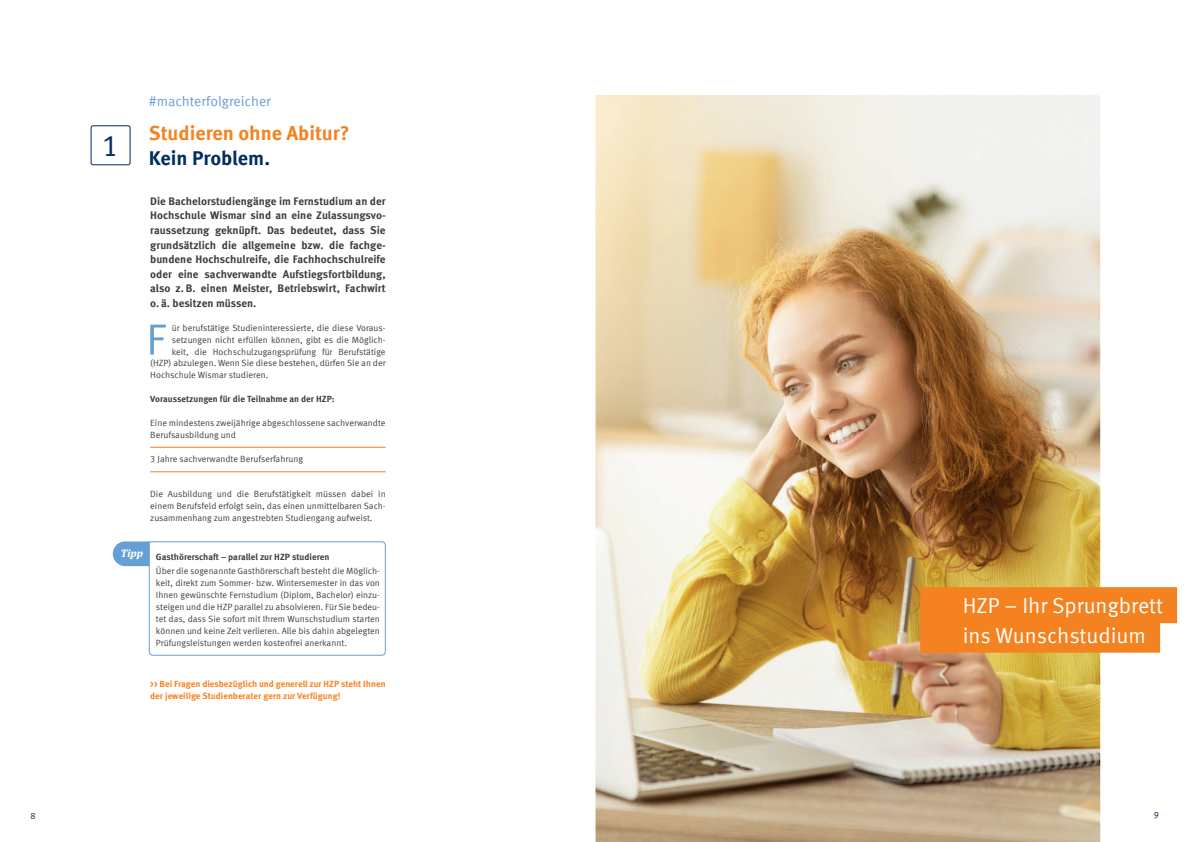
<style>
.page{position:relative;width:1191px;height:842px;background:#fff}
.page>*{position:absolute;margin:0;border:0;box-sizing:border-box;transform-origin:0 0}
.t1{font:30px "Meta Offc Pro Norm";color:#002e5e}
.t2{font:21.6px/29.5px "Meta Offc Pro Norm";color:#fff}
.t3{font:700 20px "Meta Offc Pro";color:#f58220}
.t4{font:700 20px "Meta Offc Pro";color:#002e5e}
.t5{font:14px "Meta Offc Pro Norm";color:#669fd5}
.t6{font:700 11px/14.6px "Meta Offc Pro";color:#3e3e3f;text-align:justify}
.t7{font:italic 700 10.7px "Meta Serif OT";color:#fff}
.t8{font:9px/11.9px "Meta Offc Pro Norm";color:#3e3e3f;text-align:justify}
.t9{font:700 9px/11.9px "Meta Offc Pro";color:#f58220}
.t10{font:700 9px "Meta Offc Pro";color:#3e3e3f}
.t11{font:9px "Meta Offc Pro Norm";color:#002e5e}
</style>
<div class="page">
<img style="left:595px;top:95px;width:505px;height:747px">
<hr style="left:150px;top:447px;width:236px;height:1px;background:#f58220">
<hr style="left:150px;top:471px;width:236px;height:1px;background:#f58220">
<div style="left:91px;top:125px;width:39px;height:40px;border:1px solid #002e5e;border-radius:2px"></div>
<svg style="left:150px;top:325px;width:16px;height:30px"></svg>
<svg style="left:113px;top:541px;width:273px;height:115px"></svg>
<div style="left:920px;top:587px;width:257px;height:36px;background:#f58220"></div>
<div style="left:920px;top:617px;width:240px;height:36px;background:#f58220"></div>
<h1 class="t1" style="left:102px;top:123px;width:19px">1</h1>
<h3 class="t5" style="left:149px;top:90px;width:123px">#machterfolgreicher</h3>
<h3 class="t3" style="left:149px;top:117px;width:202px">Studieren ohne Abitur?</h3>
<h3 class="t4" style="left:149px;top:142px;width:123px">Kein Problem.</h3>
<p class="t6" style="left:150px;top:193px;width:237px">Die Bachelorstudiengänge im Fernstudium an der Hochschule Wismar sind an eine Zulassungsvo&shy;raussetzung geknüpft. Das bedeutet, dass Sie grundsätzlich die allgemeine bzw. die fachge&shy;bundene Hochschulreife, die Fachhochschulreife oder eine sachverwandte Aufstiegsfortbildung, also z. B. einen Meister, Betriebswirt, Fachwirt o. ä. besitzen müssen.</p>
<p class="t8" style="left:172px;top:321px;width:215px">ür berufstätige Studieninteressierte, die diese Voraus-</p>
<p class="t8" style="left:172px;top:333px;width:215px">setzungen nicht erfüllen können, gibt es die Möglich-</p>
<p class="t8" style="left:172px;top:345px;width:215px">keit, die Hochschulzugangsprüfung für Berufstätige</p>
<p class="t8" style="left:150px;top:357px;width:237px">(HZP) abzulegen. Wenn Sie diese bestehen, dürfen Sie an der</p>
<p class="t8" style="left:150px;top:369px;width:120px">Hochschule Wismar studieren.</p>
<p class="t10" style="left:150px;top:392px;width:186px">Voraussetzungen für die Teilnahme an der HZP:</p>
<p class="t8" style="left:150px;top:416px;width:237px">Eine mindestens zweijährige abgeschlossene sachverwandte<br>Berufsausbildung und</p>
<p class="t8" style="left:150px;top:452px;width:154px">3 Jahre sachverwandte Berufserfahrung</p>
<p class="t8" style="left:150px;top:488px;width:237px">Die Ausbildung und die Berufstätigkeit müssen dabei in einem Berufsfeld erfolgt sein, das einen unmittelbaren Sach&shy;zusammenhang zum angestrebten Studiengang aufweist.</p>
<p class="t10" style="left:156px;top:549px;width:175px">Gasthörerschaft – parallel zur HZP studieren</p>
<p class="t8" style="left:156px;top:565px;width:225px">Über die sogenannte Gasthörerschaft besteht die Möglich&shy;keit, direkt zum Sommer- bzw. Wintersemester in das von Ihnen gewünschte Fernstudium (Diplom, Bachelor) einzu&shy;steigen und die HZP parallel zu absolvieren. Für Sie bedeu&shy;tet das, dass Sie sofort mit Ihrem Wunschstudium starten können und keine Zeit verlieren. Alle bis dahin abgelegten Prüfungsleistungen werden kostenfrei anerkannt.</p>
<p class="t9" style="left:150px;top:677px;width:237px">&gt;&gt; Bei Fragen diesbezüglich und generell zur HZP steht Ihnen der jeweilige Studienberater gern zur Verfügung!</p>
<p class="t7" style="left:121px;top:547px;width:24px">Tipp</p>
<h2 class="t2" style="left:962px;top:589px;width:202px">HZP – Ihr Sprungbrett ins Wunschstudium</h2>
<p class="t11" style="left:30px;top:809px;width:7px">8</p>
<p class="t11" style="left:1154px;top:808px;width:7px">9</p>
</div>
